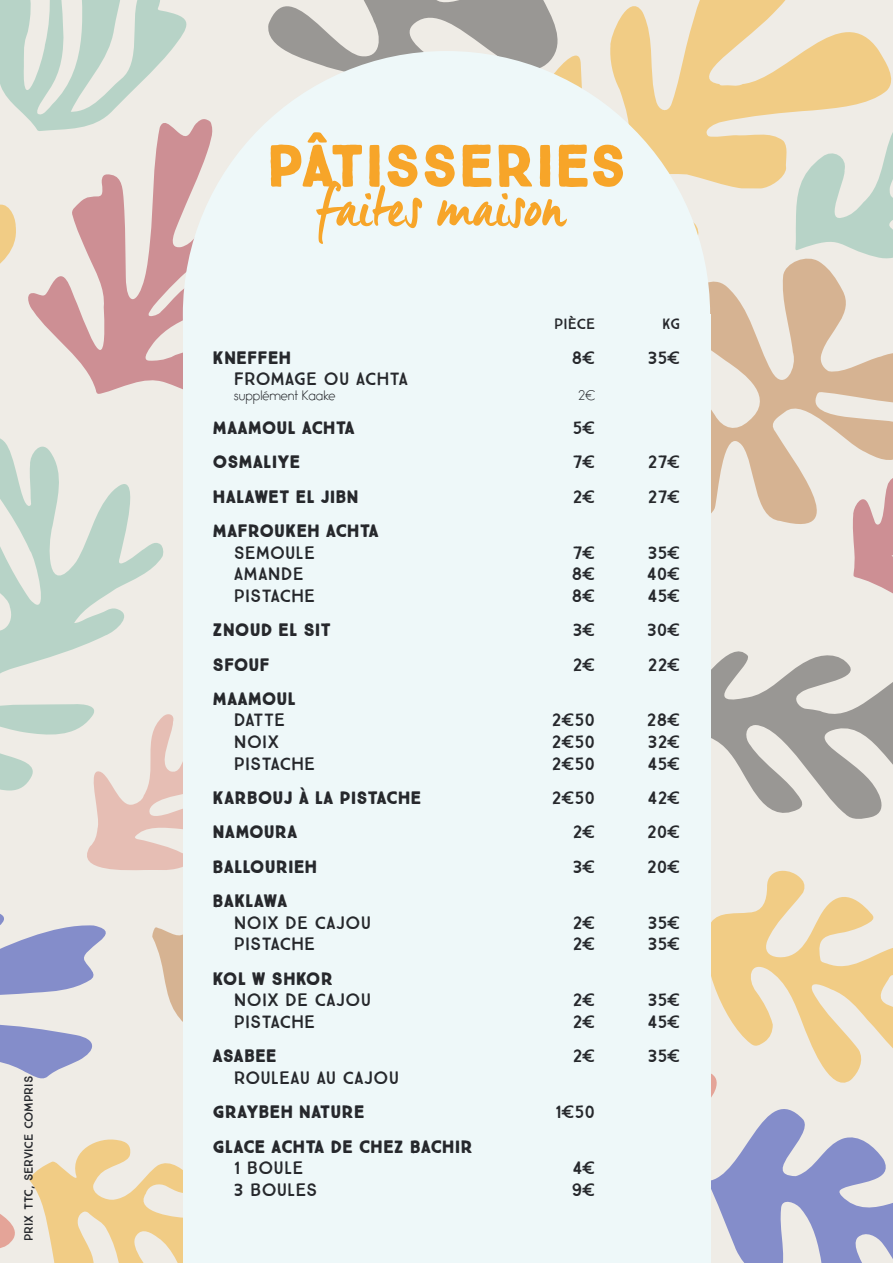
<style>
.page{position:relative;width:893px;height:1263px;background:#efece6}
.page>*{position:absolute;margin:0;border:0;box-sizing:border-box;transform-origin:0 0}
.Titre_section_1{font:900 60px "True North";color:#f7a529}
.Titre_section_2{font:57px "Manus Smooth";letter-spacing:.01em;color:#f7a529}
.Sous-item_de_menu{font:18px "True North";color:#26282c}
.Item_principal_de_menu{font:900 18px "True North";color:#26282c}
.Item_principal_de_menu-2{font:18px "True North";color:#26282c}
.Item_principal_de_menu-3{font:15px "True North";color:#26282c}
.Infos{font:12px "True North";color:#26282c}
.Sous-item_de_menu_2{font:300 12px "Bambino";color:#26282c}
</style>
<div class="page">
<svg style="left:710px;top:1109px;width:183px;height:154px"></svg>
<svg style="left:0;top:1214px;width:15px;height:34px"></svg>
<svg style="left:29px;top:1139px;width:154px;height:124px"></svg>
<svg style="left:0;top:446px;width:164px;height:345px"></svg>
<svg style="left:567px;top:0;width:325px;height:238px;fill:#f1cc86"></svg>
<svg style="left:706px;top:261px;width:187px;height:280px"></svg>
<svg style="left:268px;top:0;width:299px;height:80px;fill:#999794"></svg>
<svg style="left:28px;top:119px;width:197px;height:275px"></svg>
<svg style="left:0;top:204px;width:21px;height:280px"></svg>
<svg style="left:0;top:914px;width:106px;height:165px"></svg>
<svg style="left:710px;top:636px;width:183px;height:191px"></svg>
<svg style="left:152px;top:927px;width:31px;height:95px;fill:#d6b392"></svg>
<svg style="left:710px;top:866px;width:183px;height:217px"></svg>
<svg style="left:710px;top:967px;width:17px;height:220px"></svg>
<svg style="left:0;top:0;width:196px;height:131px"></svg>
<svg style="left:74px;top:647px;width:109px;height:224px"></svg>
<svg style="left:795px;top:94px;width:98px;height:169px"></svg>
<svg style="left:839px;top:435px;width:54px;height:159px"></svg>
<div style="left:183px;top:315px;width:527px;height:948px;background:#eef8f9"></div>
<div style="left:183px;top:51px;width:527px;height:527px;background:#eef8f9;border-radius:50%"></div>
<p class="Infos" style="left:22px;top:1241px;width:167px;rotate:-90deg">PRIX TTC, SERVICE COMPRIS</p>
<p class="Titre_section_1" style="left:266px;top:129px;width:362px">PÂTISSERIES</p>
<p class="Titre_section_2" style="left:316px;top:172px;width:251px">faites maison</p>
<p class="Item_principal_de_menu-3" style="left:554px;top:315px;width:43px">PIÈCE</p>
<p class="Item_principal_de_menu-3" style="left:662px;top:315px;width:20px">KG</p>
<p class="Item_principal_de_menu" style="left:213px;top:346px;width:80px">KNEFFEH</p>
<p class="Item_principal_de_menu-2" style="left:571px;top:347px;width:25px">8€</p>
<p class="Item_principal_de_menu-2" style="left:648px;top:347px;width:34px">35€</p>
<p class="Sous-item_de_menu" style="left:234px;top:368px;width:176px">FROMAGE OU ACHTA</p>
<p class="Sous-item_de_menu_2" style="left:234px;top:388px;width:103px">supplément Kaake</p>
<p class="Sous-item_de_menu_2" style="left:578px;top:388px;width:19px">2€</p>
<p class="Item_principal_de_menu" style="left:213px;top:417px;width:144px">MAAMOUL ACHTA</p>
<p class="Item_principal_de_menu-2" style="left:572px;top:417px;width:24px">5€</p>
<p class="Item_principal_de_menu" style="left:213px;top:451px;width:89px">OSMALIYE</p>
<p class="Item_principal_de_menu-2" style="left:573px;top:451px;width:24px">7€</p>
<p class="Item_principal_de_menu-2" style="left:648px;top:451px;width:34px">27€</p>
<p class="Item_principal_de_menu" style="left:213px;top:485px;width:148px">HALAWET EL JIBN</p>
<p class="Item_principal_de_menu-2" style="left:573px;top:486px;width:24px">2€</p>
<p class="Item_principal_de_menu-2" style="left:648px;top:486px;width:34px">27€</p>
<p class="Item_principal_de_menu" style="left:213px;top:520px;width:168px">MAFROUKEH ACHTA</p>
<p class="Sous-item_de_menu" style="left:234px;top:542px;width:83px">SEMOULE</p>
<p class="Sous-item_de_menu" style="left:573px;top:542px;width:24px">7€</p>
<p class="Sous-item_de_menu" style="left:648px;top:542px;width:34px">35€</p>
<p class="Sous-item_de_menu" style="left:234px;top:563px;width:71px">AMANDE</p>
<p class="Sous-item_de_menu" style="left:571px;top:563px;width:25px">8€</p>
<p class="Sous-item_de_menu" style="left:647px;top:563px;width:35px">40€</p>
<p class="Sous-item_de_menu" style="left:234px;top:585px;width:83px">PISTACHE</p>
<p class="Sous-item_de_menu" style="left:571px;top:585px;width:25px">8€</p>
<p class="Sous-item_de_menu" style="left:647px;top:585px;width:34px">45€</p>
<p class="Item_principal_de_menu" style="left:213px;top:619px;width:120px">ZNOUD EL SIT</p>
<p class="Item_principal_de_menu-2" style="left:573px;top:619px;width:24px">3€</p>
<p class="Item_principal_de_menu-2" style="left:647px;top:619px;width:35px">30€</p>
<p class="Item_principal_de_menu" style="left:213px;top:653px;width:59px">SFOUF</p>
<p class="Item_principal_de_menu-2" style="left:573px;top:653px;width:24px">2€</p>
<p class="Item_principal_de_menu-2" style="left:648px;top:653px;width:34px">22€</p>
<p class="Item_principal_de_menu" style="left:213px;top:687px;width:85px">MAAMOUL</p>
<p class="Sous-item_de_menu" style="left:234px;top:709px;width:53px">DATTE</p>
<p class="Sous-item_de_menu" style="left:552px;top:709px;width:45px">2€50</p>
<p class="Sous-item_de_menu" style="left:647px;top:709px;width:35px">28€</p>
<p class="Sous-item_de_menu" style="left:234px;top:731px;width:47px">NOIX</p>
<p class="Sous-item_de_menu" style="left:552px;top:731px;width:45px">2€50</p>
<p class="Sous-item_de_menu" style="left:648px;top:731px;width:34px">32€</p>
<p class="Sous-item_de_menu" style="left:234px;top:753px;width:83px">PISTACHE</p>
<p class="Sous-item_de_menu" style="left:552px;top:753px;width:45px">2€50</p>
<p class="Sous-item_de_menu" style="left:647px;top:753px;width:34px">45€</p>
<p class="Item_principal_de_menu" style="left:213px;top:787px;width:210px">KARBOUJ À LA PISTACHE</p>
<p class="Item_principal_de_menu-2" style="left:552px;top:787px;width:45px">2€50</p>
<p class="Item_principal_de_menu-2" style="left:648px;top:787px;width:34px">42€</p>
<p class="Item_principal_de_menu" style="left:213px;top:821px;width:87px">NAMOURA</p>
<p class="Item_principal_de_menu-2" style="left:573px;top:821px;width:24px">2€</p>
<p class="Item_principal_de_menu-2" style="left:647px;top:821px;width:35px">20€</p>
<p class="Item_principal_de_menu" style="left:213px;top:855px;width:106px">BALLOURIEH</p>
<p class="Item_principal_de_menu-2" style="left:573px;top:856px;width:24px">3€</p>
<p class="Item_principal_de_menu-2" style="left:647px;top:856px;width:35px">20€</p>
<p class="Item_principal_de_menu" style="left:213px;top:890px;width:77px">BAKLAWA</p>
<p class="Sous-item_de_menu" style="left:234px;top:912px;width:139px">NOIX DE CAJOU</p>
<p class="Sous-item_de_menu" style="left:573px;top:912px;width:24px">2€</p>
<p class="Sous-item_de_menu" style="left:648px;top:912px;width:34px">35€</p>
<p class="Sous-item_de_menu" style="left:234px;top:933px;width:83px">PISTACHE</p>
<p class="Sous-item_de_menu" style="left:573px;top:933px;width:24px">2€</p>
<p class="Sous-item_de_menu" style="left:648px;top:933px;width:34px">35€</p>
<p class="Item_principal_de_menu" style="left:213px;top:967px;width:122px">KOL W SHKOR</p>
<p class="Sous-item_de_menu" style="left:234px;top:989px;width:139px">NOIX DE CAJOU</p>
<p class="Sous-item_de_menu" style="left:573px;top:989px;width:24px">2€</p>
<p class="Sous-item_de_menu" style="left:648px;top:989px;width:34px">35€</p>
<p class="Sous-item_de_menu" style="left:234px;top:1011px;width:83px">PISTACHE</p>
<p class="Sous-item_de_menu" style="left:573px;top:1011px;width:24px">2€</p>
<p class="Sous-item_de_menu" style="left:647px;top:1011px;width:34px">45€</p>
<p class="Item_principal_de_menu" style="left:213px;top:1045px;width:66px">ASABEE</p>
<p class="Item_principal_de_menu-2" style="left:573px;top:1045px;width:24px">2€</p>
<p class="Item_principal_de_menu-2" style="left:648px;top:1045px;width:34px">35€</p>
<p class="Sous-item_de_menu" style="left:234px;top:1067px;width:167px">ROULEAU AU CAJOU</p>
<p class="Item_principal_de_menu" style="left:213px;top:1101px;width:153px">GRAYBEH NATURE</p>
<p class="Item_principal_de_menu-2" style="left:555px;top:1101px;width:42px">1€50</p>
<p class="Item_principal_de_menu" style="left:213px;top:1135px;width:262px">GLACE ACHTA DE CHEZ BACHIR</p>
<p class="Sous-item_de_menu" style="left:234px;top:1157px;width:71px">1 BOULE</p>
<p class="Sous-item_de_menu" style="left:572px;top:1157px;width:24px">4€</p>
<p class="Sous-item_de_menu" style="left:234px;top:1179px;width:85px">3 BOULES</p>
<p class="Sous-item_de_menu" style="left:571px;top:1179px;width:25px">9€</p>
</div>
